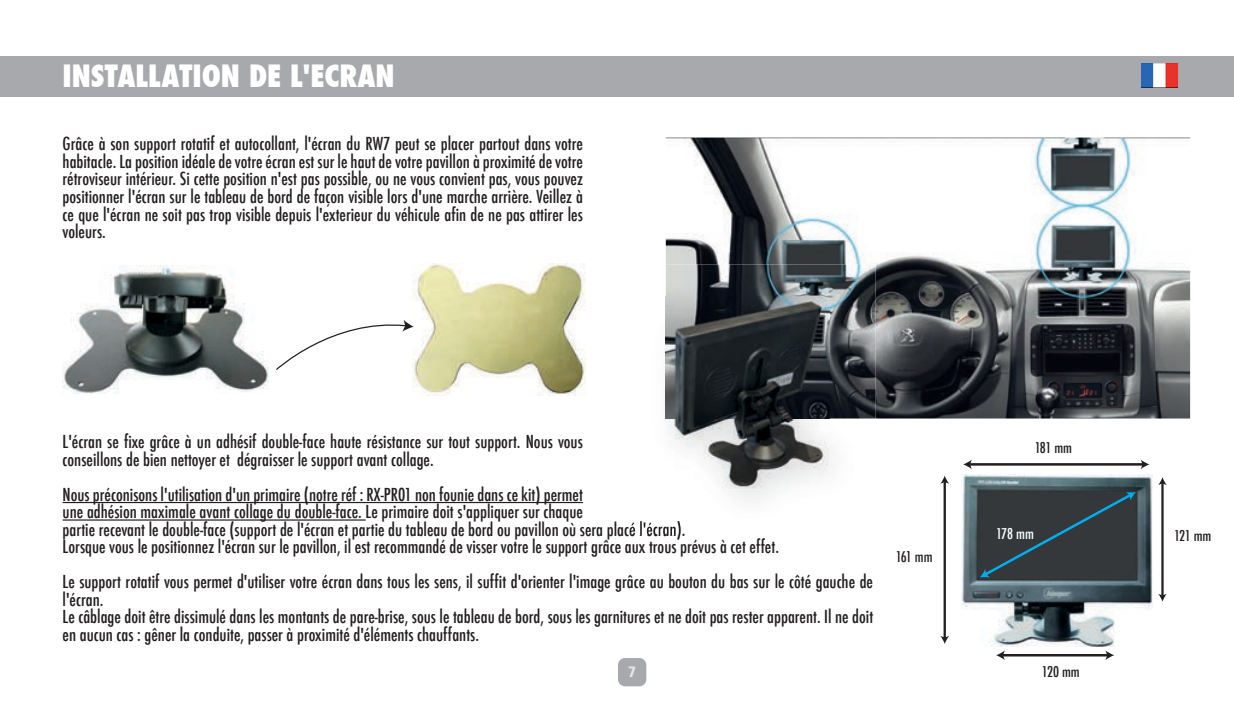
<style>
.page{position:relative;width:1234px;height:709px;background:#fff}
.page>*{position:absolute;margin:0;border:0;box-sizing:border-box;transform-origin:0 0}
.t1{font:800 condensed 30px "Futura";color:#fff}
.t2{font:500 condensed 17.5px/17.5px "Futura";color:#231f20}
.t3{font:900 condensed 15px "Frutiger";color:#e8e8ea}
.t4{font:500 condensed 14.5px "Futura";letter-spacing:-.035em;color:#231f20}
.t5{font:500 condensed 14.5px "Futura";color:#fff}
</style>
<div class="page">
<img style="left:961px;top:475px;width:191px;height:171px">
<img style="left:665px;top:138px;width:524px;height:280px">
<div style="left:618px;top:658px;width:28px;height:28px;background:#a8a9ad;border-radius:7px"></div>
<div style="left:0;top:56px;width:1233px;height:40px;background:#a8a9ad"></div>
<hr style="left:63px;top:502px;width:519px;height:1px;background:#231f20">
<hr style="left:63px;top:519px;width:302px;height:1px;background:#231f20">
<img style="left:1141px;top:63px;width:36px;height:24px">
<hr style="left:969px;top:463px;width:173px;height:2px;background:#231f20">
<svg style="left:963px;top:460px;width:8px;height:9px"></svg>
<svg style="left:1140px;top:460px;width:9px;height:9px"></svg>
<hr style="left:943px;top:481px;width:2px;height:157px;background:#231f20">
<svg style="left:941px;top:476px;width:7px;height:7px"></svg>
<svg style="left:940px;top:636px;width:8px;height:8px"></svg>
<hr style="left:1001px;top:654px;width:106px;height:2px;background:#231f20">
<svg style="left:996px;top:651px;width:8px;height:9px"></svg>
<svg style="left:1105px;top:650px;width:8px;height:10px"></svg>
<div style="left:979px;top:491px;width:156px;height:87px;background:#34383a"></div>
<hr style="left:1160px;top:483px;width:3px;height:113px;background:#231f20">
<svg style="left:1158px;top:594px;width:8px;height:7px"></svg>
<svg style="left:1158px;top:477px;width:8px;height:8px"></svg>
<img style="left:413px;top:263px;width:172px;height:132px">
<img style="left:63px;top:266px;width:206px;height:127px">
<img style="left:729px;top:418px;width:146px;height:82px">
<img style="left:665px;top:264px;width:210px;height:154px">
<img style="left:632px;top:521px;width:52px;height:13px">
<img style="left:665px;top:418px;width:164px;height:72px">
<img style="left:665px;top:296px;width:164px;height:122px">
<svg style="left:276px;top:320px;width:137px;height:50px"></svg>
<h1 class="t1" style="left:63px;top:56px;width:333px">INSTALLATION DE L'ECRAN</h1>
<p class="t2" style="left:63px;top:135px;width:521px;text-align:justify">Grâce à son support rotatif et autocollant, l'écran du RW7 peut se placer partout dans votre habitacle. La position idéale de votre écran est sur le haut de votre pavillon à proximité de votre rétroviseur intérieur. Si cette position n'est pas possible, ou ne vous convient pas, vous pouvez positionner l'écran sur le tableau de bord de façon visible lors d'une marche arrière. Veillez à ce que l'écran ne soit pas trop visible depuis l'exterieur du véhicule afin de ne pas attirer les voleurs.</p>
<p class="t2" style="left:63px;top:433px;width:521px">L'écran se fixe grâce à un adhésif double-face haute résistance sur tout support. Nous vous conseillons de bien nettoyer et dégraisser le support avant collage.</p>
<p class="t2" style="left:63px;top:485px;width:717px">Nous préconisons l'utilisation d'un primaire (notre réf : RX-PR01 non founie dans ce kit) permet<br>une adhésion maximale avant collage du double-face. Le primaire doit s'appliquer sur chaque<br>partie recevant le double-face (support de l'écran et partie du tableau de bord ou pavillon où sera placé l'écran).<br>Lorsque vous le positionnez l'écran sur le pavillon, il est recommandé de visser votre le support grâce aux trous prévus à cet effet.</p>
<p class="t2" style="left:63px;top:573px;width:812px">Le support rotatif vous permet d'utiliser votre écran dans tous les sens, il suffit d'orienter l'image grâce au bouton du bas sur le côté gauche de l'écran.<br>Le câblage doit être dissimulé dans les montants de pare-brise, sous le tableau de bord, sous les garnitures et ne doit pas rester apparent. Il ne doit en aucun cas : gêner la conduite, passer à proximité d'éléments chauffants.</p>
<p class="t3" style="left:628px;top:662px;width:9px">7</p>
<p class="t4" style="left:895px;top:547px;width:38px">161 mm</p>
<p class="t4" style="left:1034px;top:438px;width:39px">181 mm</p>
<p class="t5" style="left:995px;top:524px;width:39px">178 mm</p>
<p class="t4" style="left:1041px;top:662px;width:39px">120 mm</p>
<p class="t4" style="left:1173px;top:526px;width:39px">121 mm</p>
</div>
